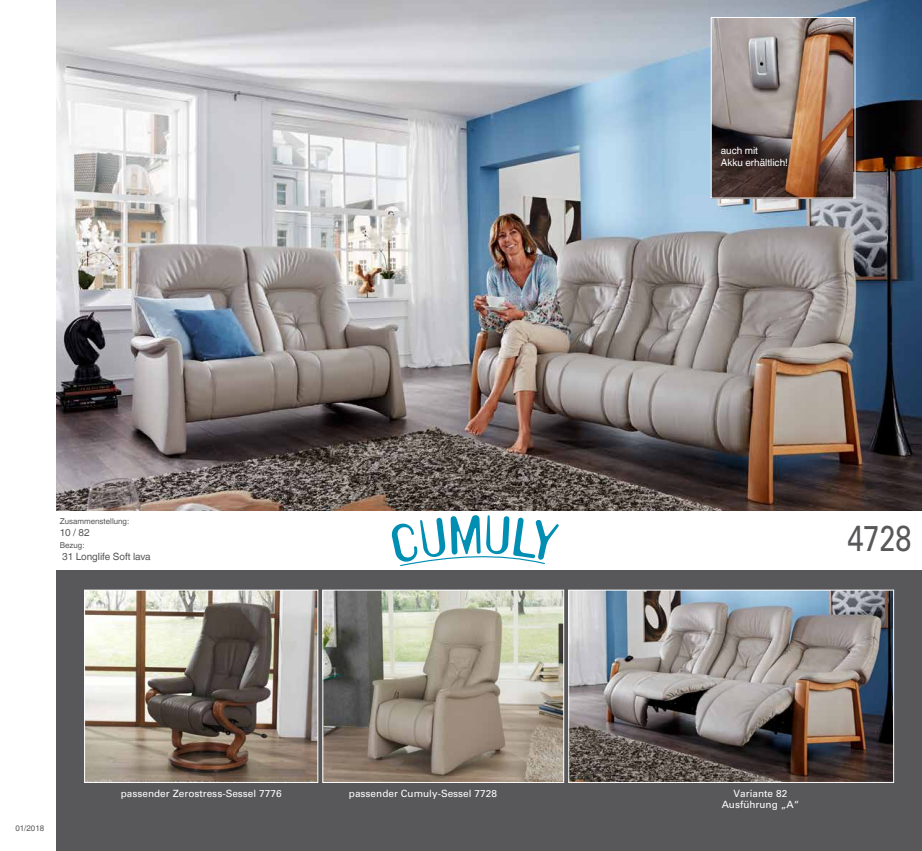
<style>
.page{position:relative;width:922px;height:851px;background:#fff}
.page>*{position:absolute;margin:0;border:0;box-sizing:border-box;transform-origin:0 0}
.t1{font:36px "Univers";color:#58585a;scale:.8 1}
.t2{font:10px/11px "Univers";color:#fff;text-align:center}
.t3{font:10px "Helvetica World";color:#58585a}
.t4{font:10px/12px "Helvetica World";color:#fff}
.t5{font:8px "Helvetica World";color:#58585a}
</style>
<div class="page">
<img style="left:57px;top:0;width:864px;height:510px">
<img style="left:712px;top:19px;width:140px;height:177px">
<div style="left:710px;top:17px;width:145px;height:181px;border:1px solid #fff"></div>
<div style="left:57px;top:570px;width:864px;height:280px;background:#58585a"></div>
<img style="left:86px;top:591px;width:230px;height:189px">
<div style="left:84px;top:589px;width:234px;height:193px;border:1px solid #fff"></div>
<img style="left:324px;top:591px;width:238px;height:189px">
<div style="left:322px;top:589px;width:242px;height:193px;border:1px solid #fff"></div>
<img style="left:570px;top:591px;width:321px;height:189px">
<div style="left:568px;top:589px;width:325px;height:193px;border:1px solid #fff"></div>
<svg style="left:391px;top:515px;width:167px;height:51px"></svg>
<p class="t4" style="left:720px;top:144px;width:69px">auch mit<br>Akku erhältlich!</p>
<p class="t5" style="left:60px;top:517px;width:71px">Zusammenstellung:</p>
<p class="t3" style="left:60px;top:527px;width:31px">10 / 82</p>
<p class="t5" style="left:60px;top:541px;width:26px">Bezug:</p>
<p class="t3" style="left:62px;top:551px;width:90px">31 Longlife Soft lava</p>
<h1 class="t1" style="left:847px;top:517px;width:82px">4728</h1>
<p class="t5" style="left:15px;top:823px;width:30px">01/2018</p>
<p class="t2" style="left:121px;top:788px;width:162px">passender Zerostress-Sessel 7776</p>
<p class="t2" style="left:349px;top:788px;width:149px">passender Cumuly-Sessel 7728</p>
<p class="t2" style="left:721px;top:788px;width:79px">Variante 82<br>Ausführung „A“</p>
</div>
